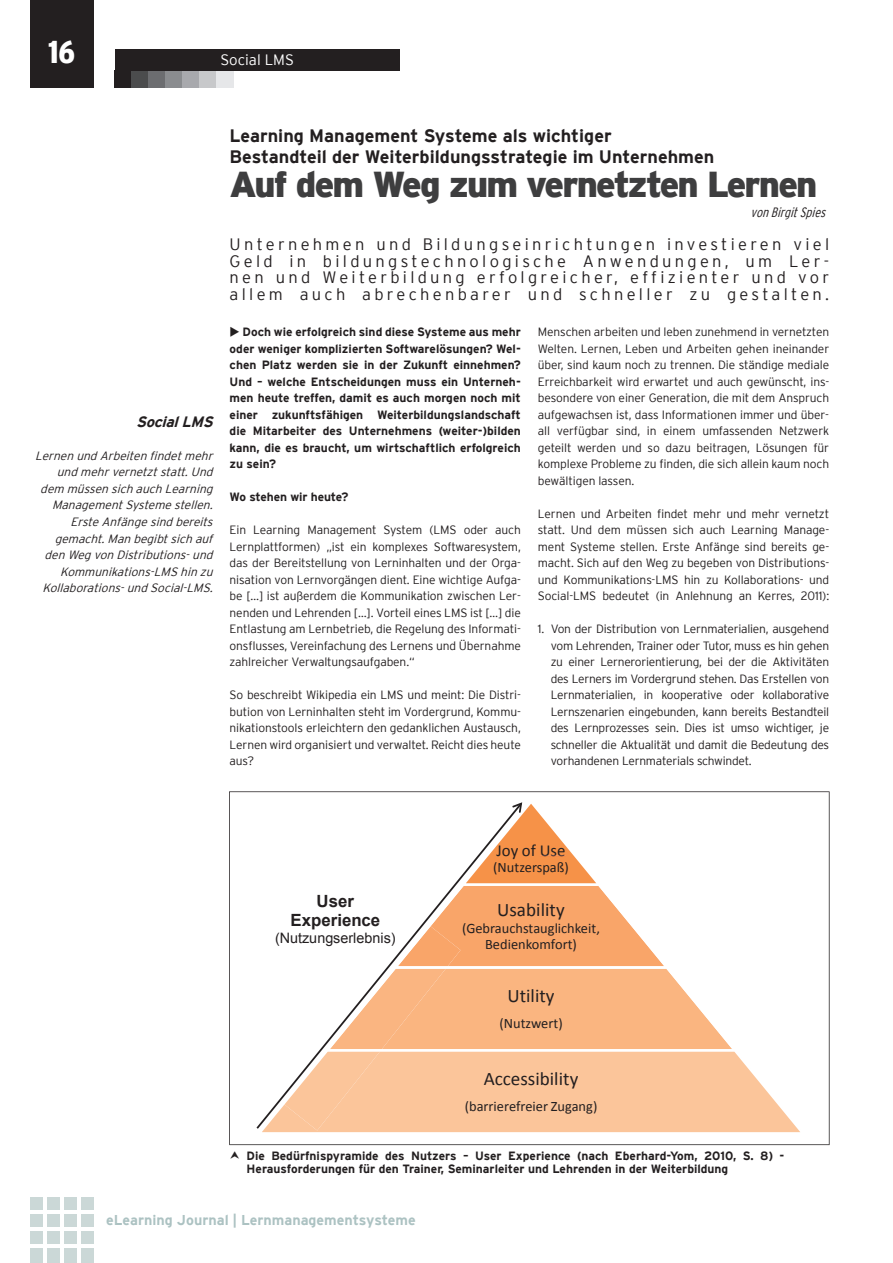
<style>
.page{position:relative;width:893px;height:1263px;background:#fff}
.page>*{position:absolute;margin:0;border:0;box-sizing:border-box;transform-origin:0 0}
.t1{font:900 36px "Interstate";letter-spacing:-.05em;color:#3e3e3f}
.t2{font:900 condensed 31.5px "Interstate";color:#fff}
.t3{font:19.2px "Calibri";letter-spacing:.005em;color:#231f20}
.t4{font:700 18px/21px "Interstate";color:#231f20}
.t5{font:700 16.8px/19.4px "Arial";color:#231f20;text-align:center}
.t6{font:16.8px "Calibri";color:#231f20}
.t7{font:300 16.5px/16.5px "Interstate";letter-spacing:.2em;color:#231f20;text-align:justify}
.t8{font:300 15px "Interstate";color:#fff}
.t9{font:italic 700 15px "Interstate";color:#231f20}
.t10{font:14.4px/15.8px "Calibri";color:#231f20;text-align:center}
.t11{font:14.4px "Arial";color:#231f20}
.t12{font:700 14.25px "Interstate";color:#acc2c2}
.t13{font:italic 300 condensed 13.5px "Interstate";color:#231f20}
.t14{font:300 12px/16.5px "Interstate";letter-spacing:-.01em;color:#231f20;text-align:justify}
.t15{font:700 12px/16.5px "Interstate";color:#231f20;text-align:justify}
.t16{font:italic 300 12px/16.5px "Interstate";color:#231f20;text-align:right}
</style>
<div class="page">
<div style="left:30px;top:0;width:64px;height:87px;background:#231f20"></div>
<div style="left:30px;top:1248px;width:13px;height:15px;background:#cbd8d7"></div>
<div style="left:30px;top:1231px;width:13px;height:13px;background:#cbd8d7"></div>
<div style="left:47px;top:1231px;width:13px;height:13px;background:#cbd8d7"></div>
<div style="left:64px;top:1231px;width:13px;height:13px;background:#cbd8d7"></div>
<div style="left:81px;top:1231px;width:13px;height:13px;background:#cbd8d7"></div>
<div style="left:30px;top:1214px;width:13px;height:13px;background:#cbd8d7"></div>
<div style="left:47px;top:1214px;width:13px;height:13px;background:#cbd8d7"></div>
<div style="left:64px;top:1214px;width:13px;height:13px;background:#cbd8d7"></div>
<div style="left:81px;top:1214px;width:13px;height:13px;background:#cbd8d7"></div>
<div style="left:47px;top:1248px;width:13px;height:15px;background:#cbd8d7"></div>
<div style="left:64px;top:1248px;width:13px;height:15px;background:#cbd8d7"></div>
<div style="left:81px;top:1248px;width:13px;height:15px;background:#cbd8d7"></div>
<div style="left:30px;top:1197px;width:13px;height:13px;background:#cbd8d7"></div>
<div style="left:47px;top:1197px;width:13px;height:13px;background:#cbd8d7"></div>
<div style="left:64px;top:1197px;width:13px;height:13px;background:#cbd8d7"></div>
<div style="left:81px;top:1197px;width:13px;height:13px;background:#cbd8d7"></div>
<div style="left:115px;top:70px;width:17px;height:17px;background:#231f20"></div>
<div style="left:132px;top:70px;width:17px;height:17px;background:#4b4c4d"></div>
<div style="left:149px;top:70px;width:17px;height:17px;background:#6c6d70"></div>
<div style="left:166px;top:70px;width:17px;height:17px;background:#8a8c8f"></div>
<div style="left:183px;top:70px;width:17px;height:17px;background:#a8a9ad"></div>
<div style="left:200px;top:70px;width:17px;height:17px;background:#c7c8ca"></div>
<div style="left:217px;top:70px;width:17px;height:17px;background:#e6e7e9"></div>
<div style="left:115px;top:49px;width:285px;height:21px;background:#231f20"></div>
<svg style="left:229px;top:791px;width:601px;height:354px"></svg>
<h2 class="t2" style="left:48px;top:35px;width:29px">16</h2>
<p class="t8" style="left:220px;top:51px;width:75px">Social LMS</p>
<h3 class="t4" style="left:230px;top:125px;width:486px">Learning Management Systeme als wichtiger<br>Bestandteil der Weiterbildungsstrategie im Unternehmen</h3>
<h1 class="t1" style="left:230px;top:164px;width:589px">Auf dem Weg zum vernetzten Lernen</h1>
<p class="t13" style="left:751px;top:205px;width:80px">vonBirgitSpies</p>
<h3 class="t7" style="left:230px;top:236px;width:601px">Unternehmen und Bildungseinrichtungen investieren viel Geld in bildungstechnologische Anwendungen, um Ler&shy;nen und Weiterbildung erfolgreicher, effizienter und vor allem auch abrechenbarer und schneller zu gestalten.</h3>
<p class="t9" style="left:136px;top:413px;width:82px">SocialLMS</p>
<p class="t16" style="left:35px;top:447px;width:183px">Lernen und Arbeiten findetmehr und mehrvernetztstatt.Und dem müssen sich auch Learning<br>ManagementSystemestellen.<br>ErsteAnfängesind bereits gemacht.Man begibtsich auf den Weg von Distributions-und<br>Kommunikations-LMS hin zu<br>Kollaborations-und Social-LMS.</p>
<p class="t15" style="left:230px;top:324px;width:293px">◆ Doch wie erfolgreich sind diese Systeme aus mehr oder weniger komplizierten Softwarelösungen? Wel&shy;chen Platz werden sie in der Zukunft einnehmen?<br>Und – welche Entscheidungen muss ein Unterneh&shy;men heute treffen, damit es auch morgen noch mit einer zukunftsfähigen Weiterbildungslandschaft die Mitarbeiter des Unternehmens (weiter-)bilden kann, die es braucht, um wirtschaftlich erfolgreich zu sein?</p>
<p class="t15" style="left:230px;top:489px;width:120px">Wo stehen wir heute?</p>
<p class="t14" style="left:230px;top:522px;width:293px">Ein Learning Management System (LMS oder auch Lernplattformen) „ist ein komplexes Softwaresystem, das der Bereitstellung von Lerninhalten und der Orga&shy;nisation von Lernvorgängen dient. Eine wichtige Aufga&shy;be […] ist außerdem die Kommunikation zwischen Ler&shy;nenden und Lehrenden […]. Vorteil eines LMS ist […] die Entlastung am Lernbetrieb, die Regelung des Informati&shy;onsflusses, Vereinfachung des Lernens und Übernahme zahlreicher Verwaltungsaufgaben.“</p>
<p class="t14" style="left:230px;top:687px;width:293px">So beschreibt Wikipedia ein LMS und meint: Die Distri&shy;bution von Lerninhalten steht im Vordergrund, Kommu&shy;nikationstools erleichtern den gedanklichen Austausch, Lernen wird organisiert und verwaltet. Reicht dies heute aus?</p>
<p class="t14" style="left:538px;top:324px;width:293px">Menschen arbeiten und leben zunehmend in vernetzten Welten. Lernen, Leben und Arbeiten gehen ineinander über, sind kaum noch zu trennen. Die ständige mediale Erreichbarkeit wird erwartet und auch gewünscht, ins&shy;besondere von einer Generation, die mit dem Anspruch aufgewachsen ist, dass Informationen immer und über&shy;all verfügbar sind, in einem umfassenden Netzwerk geteilt werden und so dazu beitragen, Lösungen für komplexe Probleme zu finden, die sich allein kaum noch bewältigen lassen.</p>
<p class="t14" style="left:538px;top:505px;width:293px">Lernen und Arbeiten findet mehr und mehr vernetzt statt. Und dem müssen sich auch Learning Manage&shy;ment Systeme stellen. Erste Anfänge sind bereits ge&shy;macht. Sich auf den Weg zu begeben von Distributions&shy;und Kommunikations-LMS hin zu Kollaborations- und Social-LMS bedeutet (in Anlehnung an Kerres, 2011):</p>
<p class="t14" style="left:551px;top:621px;width:280px;text-indent:-13px">1. Von der Distribution von Lernmaterialien, ausgehend vom Lehrenden, Trainer oder Tutor, muss es hin gehen zu einer Lernerorientierung, bei der die Aktivitäten des Lerners im Vordergrund stehen. Das Erstellen von Lernmaterialien, in kooperative oder kollaborative Lernszenarien eingebunden, kann bereits Bestandteil des Lernprozesses sein. Dies ist umso wichtiger, je schneller die Aktualität und damit die Bedeutung des vorhandenen Lernmaterials schwindet.</p>
<h3 class="t5" style="left:291px;top:891px;width:91px">User<br>Experience</h3>
<p class="t11" style="left:275px;top:929px;width:122px">(Nutzungserlebnis)</p>
<h3 class="t6" style="left:497px;top:839px;width:70px">Joy of Use</h3>
<p class="t10" style="left:493px;top:859px;width:77px">(Nutzerspaß)</p>
<h3 class="t3" style="left:497px;top:897px;width:69px">Usability</h3>
<p class="t10" style="left:462px;top:920px;width:139px">(Gebrauchstauglichkeit,<br>Bedienkomfort)</p>
<h3 class="t3" style="left:507px;top:984px;width:49px">Utility</h3>
<p class="t10" style="left:499px;top:1015px;width:65px">(Nutzwert)</p>
<h3 class="t3" style="left:484px;top:1067px;width:96px">Accessibility</h3>
<p class="t10" style="left:465px;top:1098px;width:134px">(barrierefreier Zugang)</p>
<p class="t15" style="left:247px;top:1149px;width:539px;line-height:13.5px">Die Bedürfnispyramide des Nutzers – User Experience (nach Eberhard-Yom, 2010, S. 8) -<br>Herausforderungen für den Trainer, Seminarleiter und Lehrenden in der Weiterbildung</p>
<p class="t12" style="left:106px;top:1212px;width:311px">eLearning Journal | Lernmanagementsysteme</p>
</div>
